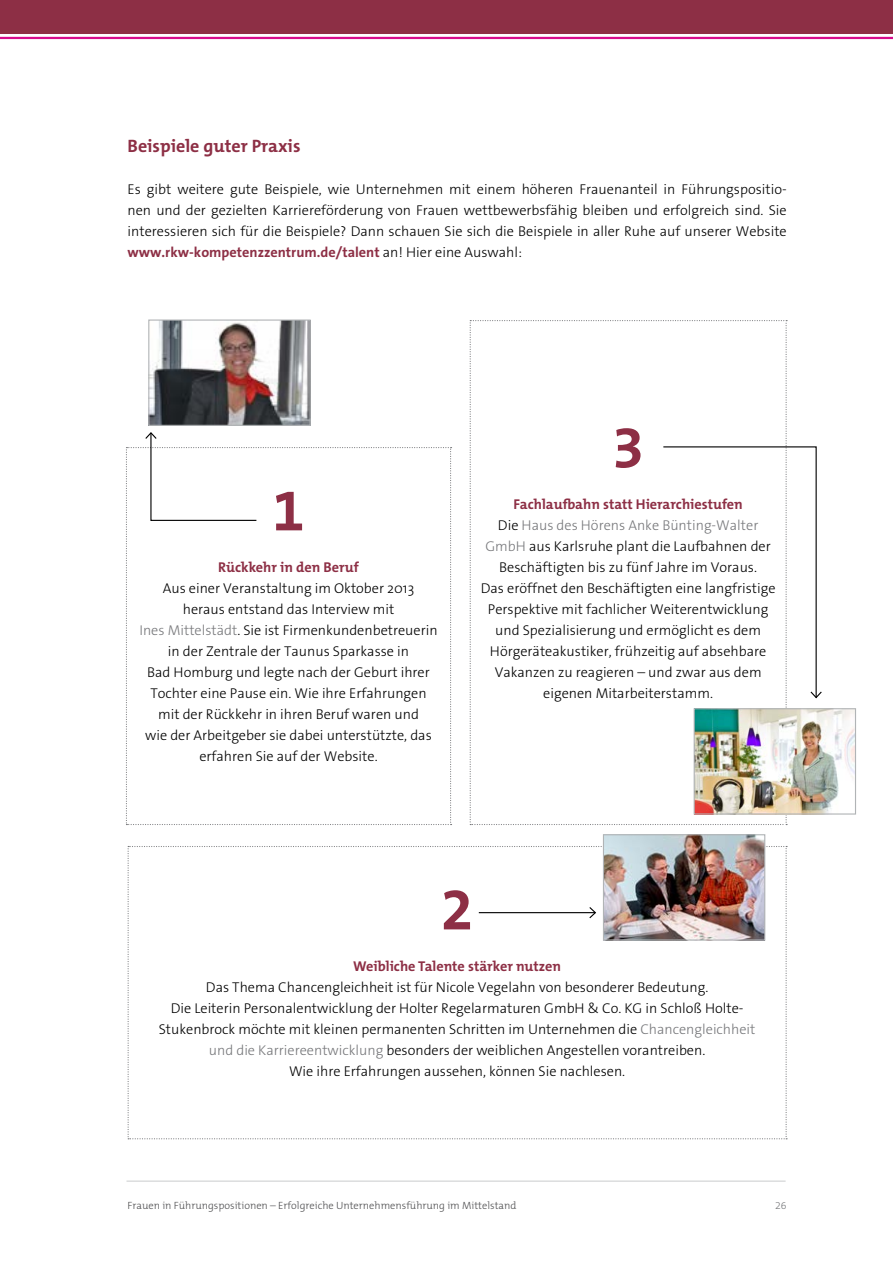
<style>
.page{position:relative;width:893px;height:1263px;background:#fff}
.page>*{position:absolute;margin:0;border:0;box-sizing:border-box;transform-origin:0 0}
.subline_1_1{font:700 59.25px "The Mix B W7";color:#8d2f45}
.subline_1{font:700 18px "The Mix B W7";color:#8d2f45}
.copy_blocksatz_9_5pt{font:300 14.25px/21px "The Sans Os F";color:#000;text-align:center}
.subline_1_1-2{font:700 14.25px "The Mix B W7";color:#8d2f45}
.t1{font:300 10.5px "The Mix B W3";color:#4d4d4f}
.t2{font:300 10.5px "The Mix B W3";color:#77787b}
.s1{font-weight:700;color:#8d2f45}
.s2{color:#77787b}
</style>
<div class="page">
<hr style="left:126px;top:1180px;width:660px;height:2px;background:#cfd1d2">
<div style="left:0;top:0;width:893px;height:34px;background:#8d2f45"></div>
<hr style="left:0;top:37px;width:893px;height:2px;background:#d70b8c">
<img style="left:150px;top:321px;width:159px;height:103px">
<div style="left:148px;top:319px;width:163px;height:107px;border:1px solid #b1b4b6"></div>
<svg style="left:128px;top:846px;width:659px;height:293px"></svg>
<svg style="left:126px;top:432px;width:326px;height:393px"></svg>
<img style="left:605px;top:836px;width:158px;height:102px">
<div style="left:603px;top:834px;width:162px;height:106px;border:1px solid #b1b4b6"></div>
<img style="left:823px;top:710px;width:31px;height:102px">
<svg style="left:470px;top:320px;width:353px;height:505px"></svg>
<p class="subline_1" style="left:128px;top:135px;width:174px">Beispiele guter Praxis</p>
<p class="copy_blocksatz_9_5pt" style="left:128px;top:179px;width:661px;text-align:justify">Es gibt weitere gute Beispiele, wie Unternehmen mit einem höheren Frauenanteil in Führungspositio&shy;nen und der gezielten Karriereförderung von Frauen wettbewerbsfähig bleiben und erfolgreich sind. Sie interessieren sich für die Beispiele? Dann schauen Sie sich die Beispiele in aller Ruhe auf unserer Website <span class="s1">www.rkw-kompetenzzentrum.de/talent</span> an! Hier eine Auswahl:</p>
<p class="subline_1_1" style="left:272px;top:472px;width:34px">1</p>
<p class="subline_1_1-2" style="left:218px;top:558px;width:142px">Rückkehr in den Beruf</p>
<p class="copy_blocksatz_9_5pt" style="left:139px;top:578px;width:300px">Aus einer Veranstaltung im Oktober 2013<br>heraus entstand das Interview mit<br><span class="s2">Ines Mittelstädt</span>. Sie ist Firmenkundenbetreuerin in der Zentrale der Taunus Sparkasse in<br>Bad Homburg und legte nach der Geburt ihrer Tochter eine Pause ein. Wie ihre Erfahrungen mit der Rückkehr in ihren Beruf waren und<br>wie der Arbeitgeber sie dabei unterstützte, das erfahren Sie auf der Website.</p>
<p class="subline_1_1" style="left:612px;top:409px;width:34px">3</p>
<p class="subline_1_1-2" style="left:514px;top:495px;width:231px">Fachlaufbahn statt Hierarchiestufen</p>
<p class="copy_blocksatz_9_5pt" style="left:481px;top:515px;width:296px">Die <span class="s2">Haus des Hörens Anke Bünting-Walter GmbH</span> aus Karlsruhe plant die Laufbahnen der Beschäftigten bis zu fünf Jahre im Voraus.<br>Das eröffnet den Beschäftigten eine langfristige Perspektive mit fachlicher Weiterentwicklung und Spezialisierung und ermöglicht es dem Hörgeräteakustiker, frühzeitig auf absehbare Vakanzen zu reagieren – und zwar aus dem eigenen Mitarbeiterstamm.</p>
<p class="subline_1_1" style="left:441px;top:871px;width:34px">2</p>
<p class="subline_1_1-2" style="left:353px;top:957px;width:210px">Weibliche Talente stärker nutzen</p>
<p class="copy_blocksatz_9_5pt" style="left:159px;top:977px;width:598px">Das Thema Chancengleichheit ist für Nicole Vegelahn von besonderer Bedeutung.<br>Die Leiterin Personalentwicklung der Holter Regelarmaturen GmbH &amp; Co. KG in Schloß Holte-Stukenbrock möchte mit kleinen permanenten Schritten im Unternehmen die <span class="s2">Chancengleichheit und die Karriereentwicklung</span> besonders der weiblichen Angestellen vorantreiben.<br>Wie ihre Erfahrungen aussehen, können Sie nachlesen.</p>
<p class="t1" style="left:128px;top:1198px;width:390px">Frauen in Führungspositionen – Erfolgreiche Unternehmensführung im Mittelstand</p>
<p class="t2" style="left:775px;top:1198px;width:13px">26</p>
</div>
